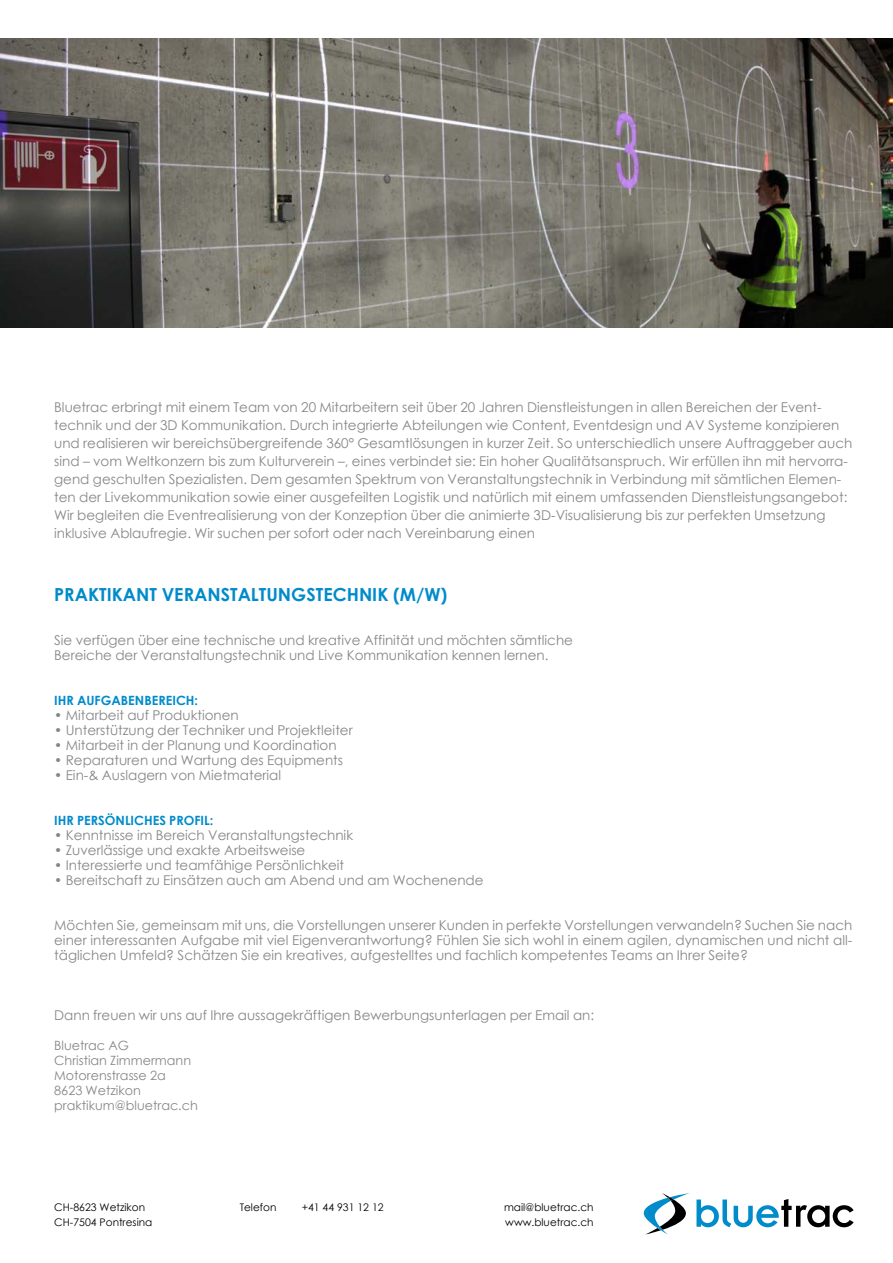
<style>
.page{position:relative;width:893px;height:1263px;background:#fff}
.page>*{position:absolute;margin:0;border:0;box-sizing:border-box;transform-origin:0 0}
.t1{font:700 18px "Century Gothic";color:#008bcb}
.t2{font:13.5px/18px "Century Gothic";color:#878787}
.t3{font:12.75px/15px "Century Gothic";color:#878787}
.t4{font:700 12.75px "Century Gothic";color:#008bcb}
.t5{font:10.5px/15px "Century Gothic";color:#000}
</style>
<div class="page">
<img style="left:0;top:38px;width:893px;height:289px">
<svg style="left:696px;top:1199px;width:158px;height:28px"></svg>
<svg style="left:644px;top:1193px;width:45px;height:41px"></svg>
<p class="t2" style="left:54px;top:398px;width:800px">Bluetrac erbringt mit einem Team von 20 Mitarbeitern seit über 20 Jahren Dienstleistungen in allen Bereichen der Event&shy;technik und der 3D Kommunikation. Durch integrierte Abteilungen wie Content, Eventdesign und AV Systeme konzipieren und realisieren wir bereichsübergreifende 360° Gesamtlösungen in kurzer Zeit. So unterschiedlich unsere Auftraggeber auch sind – vom Weltkonzern bis zum Kulturverein –, eines verbindet sie: Ein hoher Qualitätsanspruch. Wir erfüllen ihn mit hervorra&shy;gend geschulten Spezialisten. Dem gesamten Spektrum von Veranstaltungstechnik in Verbindung mit sämtlichen Elemen&shy;ten der Livekommunikation sowie einer ausgefeilten Logistik und natürlich mit einem umfassenden Dienstleistungsangebot:<br>Wir begleiten die Eventrealisierung von der Konzeption über die animierte 3D-Visualisierung bis zur perfekten Umsetzung inklusive Ablaufregie. Wir suchen per sofort oder nach Vereinbarung einen</p>
<h1 class="t1" style="left:54px;top:581px;width:395px">PRAKTIKANT VERANSTALTUNGSTECHNIK (M/W)</h1>
<p class="t2" style="left:54px;top:632px;width:520px;line-height:15px">Sie verfügen über eine technische und kreative Affinität und möchten sämtliche<br>Bereiche der Veranstaltungstechnik und Live Kommunikation kennen lernen.</p>
<p class="t4" style="left:54px;top:691px;width:145px">IHR AUFGABENBEREICH:</p>
<p class="t2" style="left:54px;top:706px;width:186px">• Mitarbeit auf Produktionen</p>
<p class="t2" style="left:54px;top:721px;width:300px">• Unterstützung der Techniker und Projektleiter</p>
<p class="t2" style="left:54px;top:736px;width:284px">• Mitarbeit in der Planung und Koordination</p>
<p class="t2" style="left:54px;top:751px;width:290px">• Reparaturen und Wartung des Equipments</p>
<p class="t2" style="left:54px;top:766px;width:228px">• Ein-&amp; Auslagern von Mietmaterial</p>
<p class="t4" style="left:54px;top:811px;width:161px">IHR PERSÖNLICHES PROFIL:</p>
<p class="t2" style="left:54px;top:826px;width:300px">• Kenntnisse im Bereich Veranstaltungstechnik</p>
<p class="t2" style="left:54px;top:841px;width:253px">• Zuverlässige und exakte Arbeitsweise</p>
<p class="t2" style="left:54px;top:856px;width:291px">• Interessierte und teamfähige Persönlichkeit</p>
<p class="t2" style="left:54px;top:871px;width:431px">• Bereitschaft zu Einsätzen auch am Abend und am Wochenende</p>
<p class="t2" style="left:54px;top:917px;width:800px;line-height:15px;text-align:justify">Möchten Sie, gemeinsam mit uns, die Vorstellungen unserer Kunden in perfekte Vorstellungen verwandeln? Suchen Sie nach einer interessanten Aufgabe mit viel Eigenverantwortung? Fühlen Sie sich wohl in einem agilen, dynamischen und nicht all&shy;täglichen Umfeld? Schätzen Sie ein kreatives, aufgestelltes und fachlich kompetentes Teams an Ihrer Seite?</p>
<p class="t2" style="left:54px;top:1006px;width:541px">Dann freuen wir uns auf Ihre aussagekräftigen Bewerbungsunterlagen per Email an:</p>
<p class="t3" style="left:54px;top:1038px;width:145px">Bluetrac AG<br>Christian Zimmermann<br>Motorenstrasse 2a<br>8623 Wetzikon praktikum@bluetrac.ch</p>
<p class="t5" style="left:54px;top:1200px;width:100px">CH-8623 Wetzikon<br>CH-7504 Pontresina</p>
<p class="t5" style="left:240px;top:1200px;width:38px">Telefon</p>
<p class="t5" style="left:302px;top:1200px;width:83px">+41 44 931 12 12</p>
<p class="t5" style="left:504px;top:1200px;width:91px">mail@bluetrac.ch www.bluetrac.ch</p>
</div>
